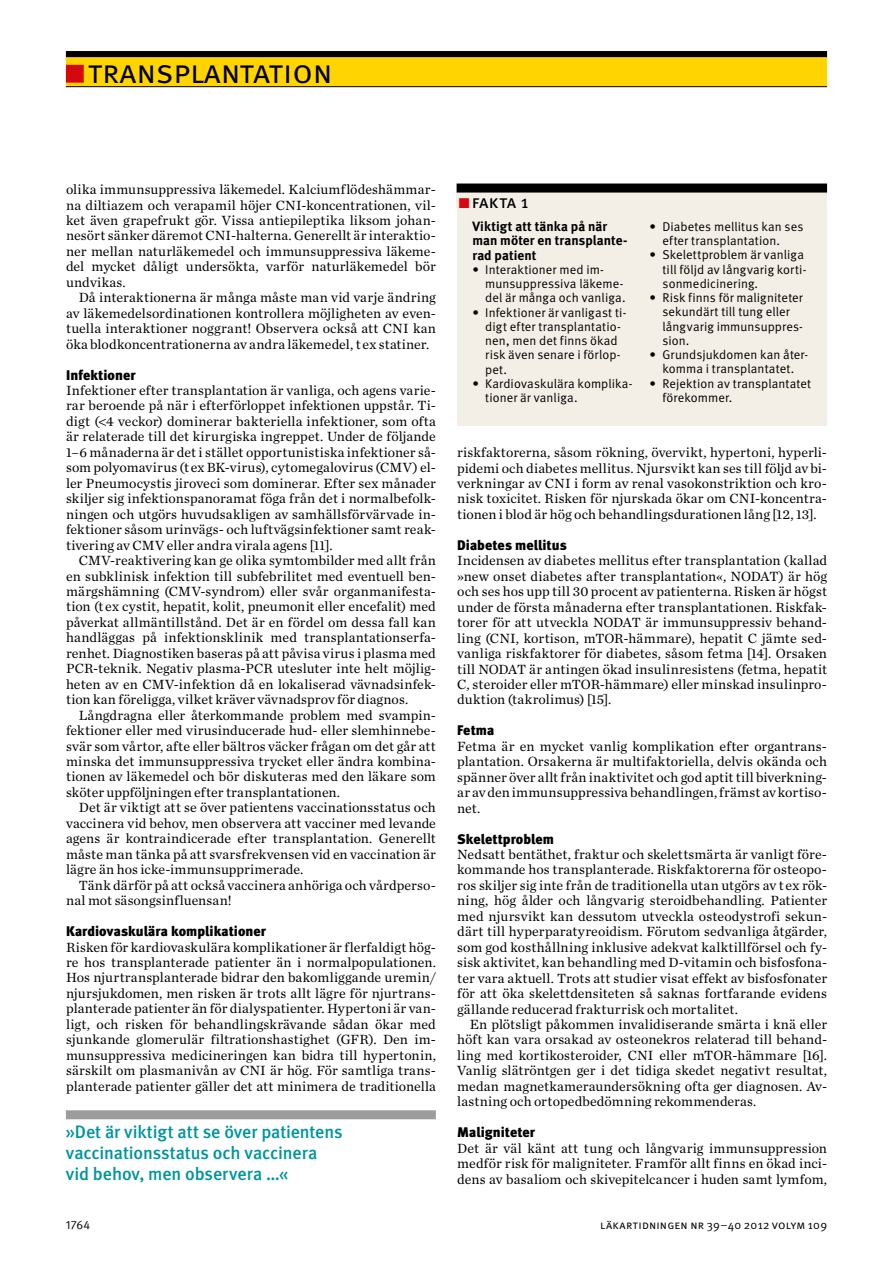
<style>
.page{position:relative;width:893px;height:1263px;background:#fff}
.page>*{position:absolute;margin:0;border:0;box-sizing:border-box;transform-origin:0 0}
.t1{font:33px "Meta LT Normal Small Caps";letter-spacing:-.005em;color:#000001}
.t2{font:18px/21px "Meta LT Medium";letter-spacing:-.01em;color:#00959d}
.t3{font:18px "Meta LT Book Small Caps";color:#000001}
.t4{font:13.95px/15.5px "Chronicle LT Text";letter-spacing:.01em;color:#000001;text-align:justify}
.t5{font:13.95px "Meta LT Black";letter-spacing:.005em;color:#000001}
.t6{font:13.5px/14.2px "Meta LT Bold";letter-spacing:.005em;color:#000001}
.t7{font:12.75px/14.2px "Meta LT Normal";letter-spacing:.01em;color:#000001}
.t8{font:12px "Meta LT Normal Small Caps";letter-spacing:.015em;color:#000001}
.t9{font:12px "Meta LT Normal Utilities";color:#000001}
.s1{color:#d4080f}
</style>
<div class="page">
<div style="left:66px;top:51px;width:761px;height:9px;background:#000001"></div>
<div style="left:66px;top:57px;width:761px;height:30px;background:#ffd400"></div>
<hr style="left:66px;top:86px;width:761px;height:1px;background:#000001">
<div style="left:66px;top:65px;width:18px;height:18px;border:2px solid #d4080f"></div>
<div style="left:457px;top:200px;width:370px;height:226px;background:#f4efe6"></div>
<div style="left:457px;top:184px;width:370px;height:24px;background:#f4efe6"></div>
<div style="left:457px;top:184px;width:370px;height:9px;background:#000001"></div>
<div style="left:66px;top:1110px;width:370px;height:9px;background:#9c9c9c"></div>
<h1 class="t1" style="left:66px;top:52px;width:268px"><span class="s1">■</span> transplantation</h1>
<p class="t4" style="left:66px;top:182px;width:371px">olika immunsuppressiva läkemedel. Kalciumflödeshämmar&shy;na diltiazem och verapamil höjer CNI-koncentrationen, vil&shy;ket även grapefrukt gör. Vissa antiepileptika liksom johan&shy;nesört sänker däremot CNI-halterna. Generellt är interaktio&shy;ner mellan naturläkemedel och immunsuppressiva läkeme&shy;del mycket dåligt undersökta, varför naturläkemedel bör undvikas.</p>
<p class="t4" style="left:66px;top:290px;width:371px;text-indent:13px">Då interaktionerna är många måste man vid varje ändring av läkemedelsordinationen kontrollera möjligheten av even&shy;tuella interaktioner noggrant! Observera också att CNI kan öka blodkoncentrationerna av andra läkemedel, t ex statiner.</p>
<p class="t5" style="left:66px;top:366px;width:71px">Infektioner</p>
<p class="t4" style="left:66px;top:382px;width:371px">Infektioner efter transplantation är vanliga, och agens varie&shy;rar beroende på när i efterförloppet infektionen uppstår. Ti&shy;digt ( 4 veckor) dominerar bakteriella infektioner, som ofta är relaterade till det kirurgiska ingreppet. Under de följande 1–6 månaderna är det i stället opportunistiska infektioner så&shy;som polyomavirus (t ex BK-virus), cytomegalovirus (CMV) el&shy;ler Pneumocystis jiroveci som dominerar. Efter sex månader skiljer sig infektionspanoramat föga från det i normalbefolk&shy;ningen och utgörs huvudsakligen av samhällsförvärvade in&shy;fektioner såsom urinvägs- och luftvägsinfektioner samt reak&shy;tivering av CMV eller andra virala agens [11].</p>
<p class="t4" style="left:66px;top:552px;width:371px;text-indent:13px">CMV-reaktivering kan ge olika symtombilder med allt från en subklinisk infektion till subfebrilitet med eventuell ben&shy;märgshämning (CMV-syndrom) eller svår organmanifesta&shy;tion (t ex cystit, hepatit, kolit, pneumonit eller encefalit) med påverkat allmäntillstånd. Det är en fördel om dessa fall kan handläggas på infektionsklinik med transplantationserfa&shy;renhet. Diagnostiken baseras på att påvisa virus i plasma med PCR-teknik. Negativ plasma-PCR utesluter inte helt möjlig&shy;heten av en CMV-infektion då en lokaliserad vävnadsinfek&shy;tion kan föreligga, vilket kräver vävnadsprov för diagnos.</p>
<p class="t4" style="left:66px;top:707px;width:371px;text-indent:13px">Långdragna eller återkommande problem med svampin&shy;fektioner eller med virusinducerade hud- eller slemhinnebe&shy;svär som vårtor, afte eller bältros väcker frågan om det går att minska det immunsuppressiva trycket eller ändra kombina&shy;tionen av läkemedel och bör diskuteras med den läkare som sköter uppföljningen efter transplantationen.</p>
<p class="t4" style="left:66px;top:800px;width:371px;text-indent:13px">Det är viktigt att se över patientens vaccinationsstatus och vaccinera vid behov, men observera att vacciner med levande agens är kontraindicerade efter transplantation. Generellt måste man tänka på att svarsfrekvensen vid en vaccination är lägre än hos icke-immunsupprimerade.</p>
<p class="t4" style="left:66px;top:877px;width:371px;text-indent:13px">Tänk därför på att också vaccinera anhöriga och vårdperso&shy;nal mot säsongsinfluensan!</p>
<p class="t5" style="left:66px;top:923px;width:202px">Kardiovaskulära komplikationer</p>
<p class="t4" style="left:66px;top:939px;width:371px">Risken för kardiovaskulära komplikationer är flerfaldigt hög&shy;re hos transplanterade patienter än i normalpopulationen.<br>Hos njurtransplanterade bidrar den bakomliggande uremin/ njursjukdomen, men risken är trots allt lägre för njurtrans&shy;planterade patienter än för dialyspatienter. Hypertoni är van&shy;ligt, och risken för behandlingskrävande sådan ökar med sjunkande glomerulär filtrationshastighet (GFR). Den im&shy;munsuppressiva medicineringen kan bidra till hypertonin, särskilt om plasmanivån av CNI är hög. För samtliga trans&shy;planterade patienter gäller det att minimera de traditionella</p>
<p class="t2" style="left:66px;top:1121px;width:278px">»Det är viktigt att se över patientens vaccinationsstatus och vaccinera vid behov, men observera …«</p>
<p class="t3" style="left:459px;top:191px;width:71px"><span class="s1">■</span> fakta 1</p>
<p class="t6" style="left:472px;top:219px;width:157px">Viktigt att tänka på när man möter en transplante&shy;rad patient</p>
<p class="t7" style="left:485px;top:262px;width:142px;text-indent:-13px">• Interaktioner med im&shy;munsuppressiva läkeme&shy;del är många och vanliga.</p>
<p class="t7" style="left:485px;top:305px;width:143px;text-indent:-13px">• Infektioner är vanligast ti&shy;digt efter transplantatio&shy;nen, men det finns ökad risk även senare i förlop&shy;pet.</p>
<p class="t7" style="left:485px;top:376px;width:149px;text-indent:-13px">• Kardiovaskulära komplika&shy;tioner är vanliga.</p>
<p class="t7" style="left:662px;top:219px;width:143px;text-indent:-13px">• Diabetes mellitus kan ses efter transplantation.</p>
<p class="t7" style="left:662px;top:248px;width:146px;text-indent:-13px">• Skelettproblem är vanliga till följd av långvarig korti&shy;sonmedicinering.</p>
<p class="t7" style="left:662px;top:290px;width:142px;text-indent:-13px">• Risk finns för maligniteter sekundärt till tung eller långvarig immunsuppres&shy;sion.</p>
<p class="t7" style="left:649px;top:347px;width:160px;text-align:center">• Grundsjukdomen kan åter&shy;komma i transplantatet.</p>
<p class="t7" style="left:662px;top:376px;width:150px;text-indent:-13px">• Rejektion av transplantatet förekommer.</p>
<p class="t4" style="left:457px;top:445px;width:371px">riskfaktorerna, såsom rökning, övervikt, hypertoni, hyperli&shy;pidemi och diabetes mellitus. Njursvikt kan ses till följd av bi&shy;verkningar av CNI i form av renal vasokonstriktion och kro&shy;nisk toxicitet. Risken för njurskada ökar om CNI-koncentra&shy;tionen i blod är hög och behandlingsdurationen lång [12, 13].</p>
<p class="t5" style="left:457px;top:536px;width:111px">Diabetes mellitus</p>
<p class="t4" style="left:457px;top:553px;width:371px">Incidensen av diabetes mellitus efter transplantation (kallad »new onset diabetes after transplantation«, NODAT) är hög och ses hos upp till 30 procent av patienterna. Risken är högst under de första månaderna efter transplantationen. Riskfak&shy;torer för att utveckla NODAT är immunsuppressiv behand&shy;ling (CNI, kortison, mTOR-hämmare), hepatit C jämte sed&shy;vanliga riskfaktorer för diabetes, såsom fetma [14]. Orsaken till NODAT är antingen ökad insulinresistens (fetma, hepatit C, steroider eller mTOR-hämmare) eller minskad insulinpro&shy;duktion (takrolimus) [15].</p>
<p class="t5" style="left:457px;top:722px;width:39px">Fetma</p>
<p class="t4" style="left:457px;top:738px;width:371px">Fetma är en mycket vanlig komplikation efter organtrans&shy;plantation. Orsakerna är multifaktoriella, delvis okända och spänner över allt från inaktivitet och god aptit till biverkning&shy;ar av den immunsuppressiva behandlingen, främst av kortiso&shy;net.</p>
<p class="t5" style="left:457px;top:830px;width:98px">Skelettproblem</p>
<p class="t4" style="left:457px;top:846px;width:371px">Nedsatt bentäthet, fraktur och skelettsmärta är vanligt före&shy;kommande hos transplanterade. Riskfaktorerna för osteopo&shy;ros skiljer sig inte från de traditionella utan utgörs av t ex rök&shy;ning, hög ålder och långvarig steroidbehandling. Patienter med njursvikt kan dessutom utveckla osteodystrofi sekun&shy;därt till hyperparatyreoidism. Förutom sedvanliga åtgärder, som god kosthållning inklusive adekvat kalktillförsel och fy&shy;sisk aktivitet, kan behandling med D-vitamin och bisfosfona&shy;ter vara aktuell. Trots att studier visat effekt av bisfosfonater för att öka skelettdensiteten så saknas fortfarande evidens gällande reducerad frakturrisk och mortalitet.</p>
<p class="t4" style="left:457px;top:1016px;width:371px;text-indent:13px">En plötsligt påkommen invalidiserande smärta i knä eller höft kan vara orsakad av osteonekros relaterad till behand&shy;ling med kortikosteroider, CNI eller mTOR-hämmare [16].<br>Vanlig slätröntgen ger i det tidiga skedet negativt resultat, medan magnetkameraundersökning ofta ger diagnosen. Av&shy;lastning och ortopedbedömning rekommenderas.</p>
<p class="t5" style="left:457px;top:1124px;width:79px">Maligniteter</p>
<p class="t4" style="left:457px;top:1140px;width:371px">Det är väl känt att tung och långvarig immunsuppression medför risk för maligniteter. Framför allt finns en ökad inci&shy;dens av basaliom och skivepitelcancer i huden samt lymfom,</p>
<p class="t9" style="left:66px;top:1218px;width:26px">1764</p>
<p class="t8" style="left:600px;top:1218px;width:228px">läkartidningen nr 39–40 2012 volym 109</p>
</div>
